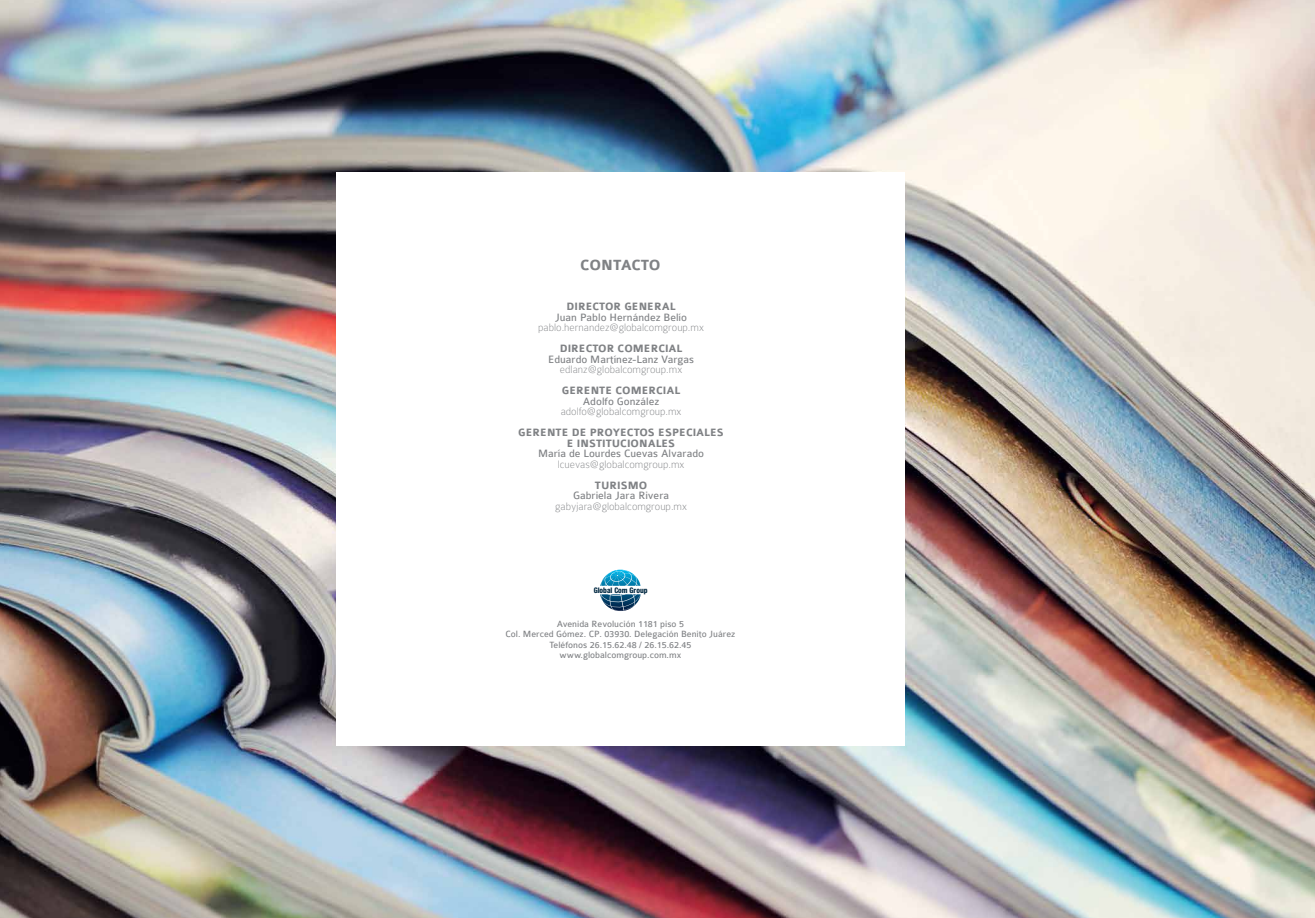
<style>
.page{position:relative;width:1315px;height:918px;background:#fff}
.page>*{position:absolute;margin:0;border:0;box-sizing:border-box;transform-origin:0 0}
.t1{font:700 15.75px "Colaborate";color:#808285}
.t2{font:100 11.38px "Colaborate";color:#808285}
.t3{font:11.38px "Colaborate";color:#808285}
.t4{font:700 11.38px/10.5px "Colaborate";color:#808285;text-align:center}
.t5{font:9.62px/10.5px "Colaborate";color:#808285;text-align:center}
.t6{font:800 condensed 7.7px "Helvetica Neue LT Std";color:#002841;scale:.94 1}
</style>
<div class="page">
<img style="left:0;top:0;width:1315px;height:918px">
<div style="left:336px;top:172px;width:568px;height:574px;background:#fff"></div>
<svg style="left:602px;top:569px;width:33px;height:13px"></svg>
<h1 class="t1" style="left:580px;top:257px;width:82px">CONTACTO</h1>
<p class="t4" style="left:566px;top:302px;width:110px">DIRECTOR GENERAL</p>
<p class="t3" style="left:555px;top:311px;width:133px">Juan Pablo Hernández Belío</p>
<p class="t2" style="left:538px;top:322px;width:167px">pablo.hernandez@globalcomgroup.mx</p>
<p class="t4" style="left:560px;top:344px;width:124px">DIRECTOR COMERCIAL</p>
<p class="t3" style="left:548px;top:353px;width:148px">Eduardo Martínez-Lanz Vargas</p>
<p class="t2" style="left:560px;top:364px;width:124px">edlanz@globalcomgroup.mx</p>
<p class="t4" style="left:562px;top:386px;width:120px">GERENTE COMERCIAL</p>
<p class="t3" style="left:583px;top:395px;width:78px">Adolfo González</p>
<p class="t2" style="left:561px;top:406px;width:122px">adolfo@globalcomgroup.mx</p>
<p class="t4" style="left:518px;top:428px;width:207px">GERENTE DE PROYECTOS ESPECIALES<br>E INSTITUCIONALES</p>
<p class="t3" style="left:538px;top:448px;width:167px">María de Lourdes Cuevas Alvarado</p>
<p class="t2" style="left:558px;top:458px;width:128px">lcuevas@globalcomgroup.mx</p>
<p class="t4" style="left:595px;top:480px;width:54px">TURISMO</p>
<p class="t3" style="left:573px;top:490px;width:98px">Gabriela Jara Rivera</p>
<p class="t2" style="left:555px;top:500px;width:133px">gabyjara@globalcomgroup.mx</p>
<p class="t6" style="left:594px;top:585px;width:59px">Global Com Group</p>
<p class="t5" style="left:505px;top:618px;width:231px">Avenida Revolución 1181 piso 5<br>Col. Merced Gómez. CP. 03930. Delegación Benito Juárez Teléfonos 26.15.62.48 / 26.15.62.45 www.globalcomgroup.com.mx</p>
</div>
